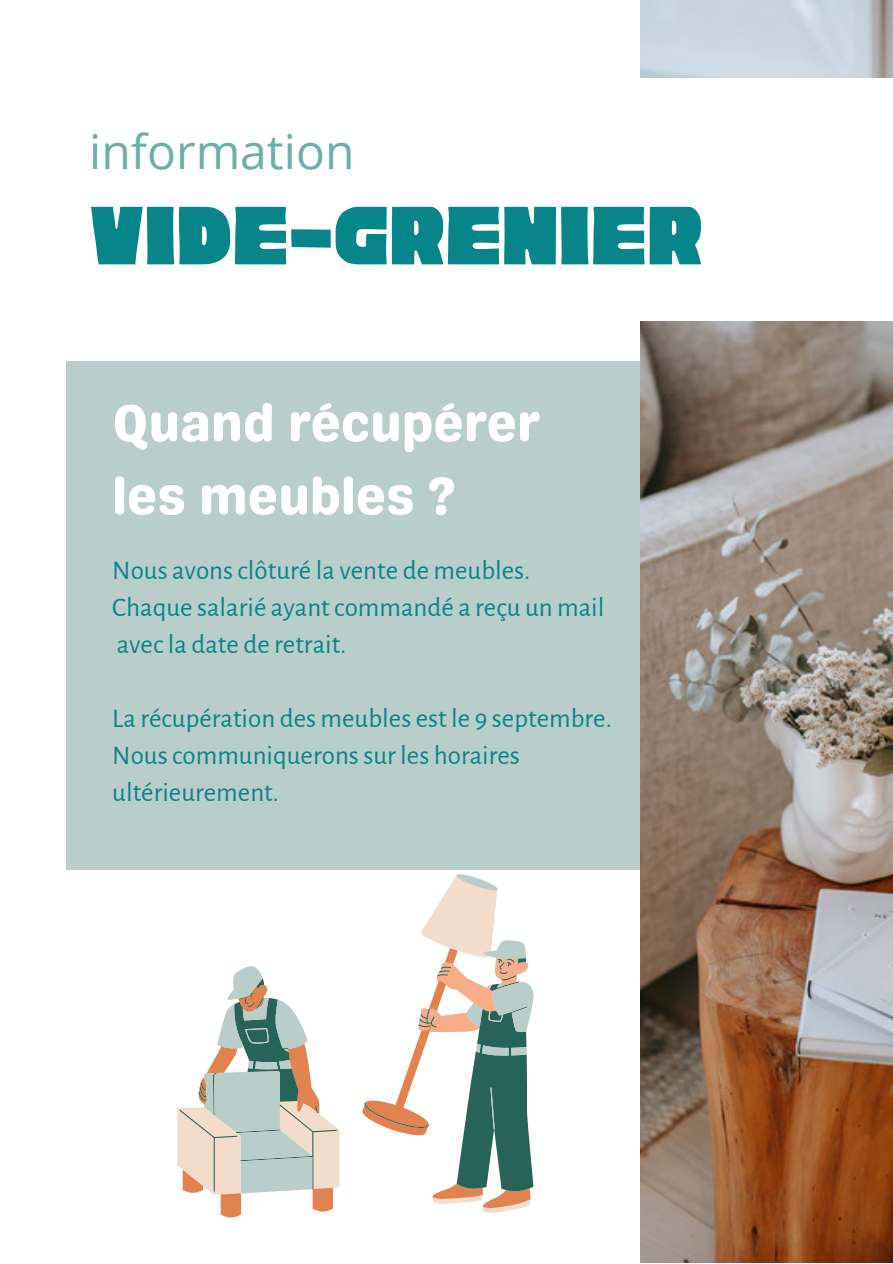
<style>
.page{position:relative;width:893px;height:1264px;background:#fff}
.page>*{position:absolute;margin:0;border:0;box-sizing:border-box;transform-origin:0 0}
.t1{font:91.35px "Cubao Free Regular";color:#088589}
.t2{font:52.5px/73.1px "Genty Sans";color:#fff}
.t3{font:48px "Open Sans";color:#6caea9}
.t4{font:27px/37px "Alegreya Sans";color:#088589}
</style>
<div class="page">
<div style="left:67px;top:361px;width:685px;height:508px;background:#b9cdca"></div>
<img style="left:640px;top:0;width:252px;height:1262px">
<div style="left:0;top:78px;width:892px;height:243px;background:#fff"></div>
<svg style="left:185px;top:1191px;width:345px;height:27px"></svg>
<svg style="left:179px;top:1078px;width:25px;height:113px;fill:#f2ddcc"></svg>
<svg style="left:204px;top:874px;width:329px;height:319px"></svg>
<p class="t3" style="left:89px;top:118px;width:267px">information</p>
<p class="t1" style="left:89px;top:191px;width:615px">VIDE-GRENIER</p>
<p class="t2" style="left:112px;top:386px;width:429px">Quand récupérer les meubles ?</p>
<p class="t4" style="left:112px;top:552px;width:419px">Nous avons clôturé la vente de meubles.</p>
<p class="t4" style="left:112px;top:589px;width:493px">Chaque salarié ayant commandé a reçu un mail</p>
<p class="t4" style="left:117px;top:626px;width:231px">avec la date de retrait.</p>
<p class="t4" style="left:112px;top:700px;width:501px">La récupération des meubles est le 9 septembre.</p>
<p class="t4" style="left:112px;top:737px;width:409px">Nous communiquerons sur les horaires ultérieurement.</p>
</div>
